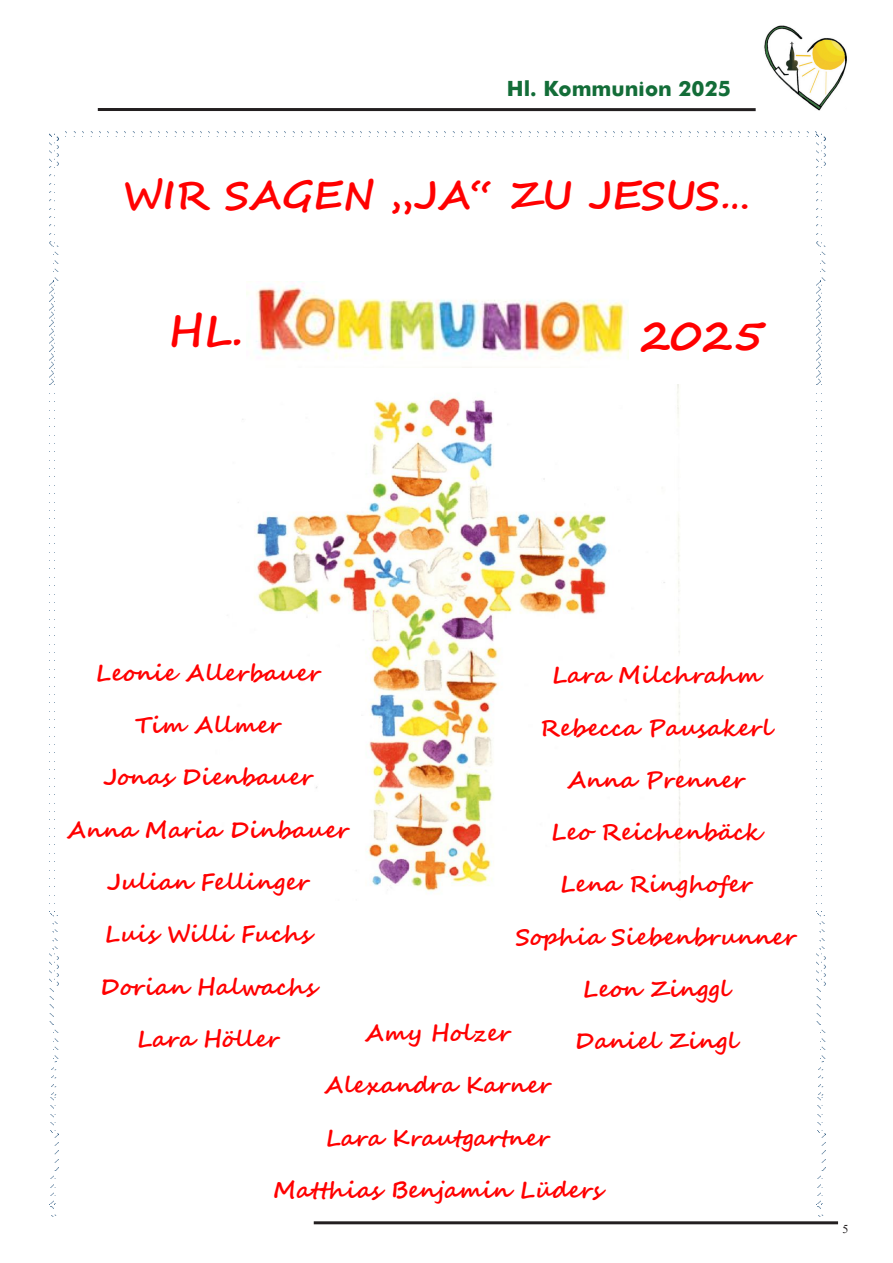
<style>
.page{position:relative;width:893px;height:1263px;background:#fff}
.page>*{position:absolute;margin:0;border:0;box-sizing:border-box;transform-origin:0 0}
.t1{font:700 42.15px "Segoe Script";color:#f00}
.t2{font:700 38.85px "Segoe Script";color:#f00}
.t3{font:700 22.8px "Segoe Script";color:#f00}
.t4{font:700 21px "Futura";color:#136d38}
.t5{font:12px "Times New Roman";color:#231f20}
</style>
<div class="page">
<img style="left:764px;top:25px;width:83px;height:86px">
<hr style="left:98px;top:108px;width:658px;height:3px;background:#231f20">
<hr style="left:314px;top:1221px;width:524px;height:3px;background:#231f20">
<img style="left:246px;top:281px;width:382px;height:79px">
<img style="left:211px;top:385px;width:469px;height:515px">
<p class="t4" style="left:507px;top:73px;width:226px">Hl. Kommunion 2025</p>
<p class="t2" style="left:123px;top:164px;width:630px">WIR SAGEN „JA“ ZU JESUS…</p>
<p class="t1" style="left:168px;top:297px;width:76px">HL.</p>
<p class="t1" style="left:640px;top:300px;width:126px">2025</p>
<p class="t3" style="left:96px;top:654px;width:226px">Leonie Allerbauer</p>
<p class="t3" style="left:135px;top:707px;width:147px">Tim Allmer</p>
<p class="t3" style="left:103px;top:759px;width:211px">Jonas Dienbauer</p>
<p class="t3" style="left:67px;top:811px;width:283px">Anna Maria Dinbauer</p>
<p class="t3" style="left:107px;top:863px;width:204px">Julian Fellinger</p>
<p class="t3" style="left:105px;top:916px;width:208px">Luis Willi Fuchs</p>
<p class="t3" style="left:100px;top:968px;width:218px">Dorian Halwachs</p>
<p class="t3" style="left:137px;top:1020px;width:144px">Lara Höller</p>
<p class="t3" style="left:552px;top:657px;width:210px">Lara Milchrahm</p>
<p class="t3" style="left:540px;top:709px;width:234px">Rebecca Pausakerl</p>
<p class="t3" style="left:567px;top:761px;width:179px">Anna Prenner</p>
<p class="t3" style="left:551px;top:813px;width:212px">Leo Reichenbäck</p>
<p class="t3" style="left:560px;top:866px;width:194px">Lena Ringhofer</p>
<p class="t3" style="left:516px;top:918px;width:282px">Sophia Siebenbrunner</p>
<p class="t3" style="left:582px;top:970px;width:149px">Leon Zinggl</p>
<p class="t3" style="left:365px;top:1014px;width:147px">Amy Holzer</p>
<p class="t3" style="left:574px;top:1023px;width:164px">Daniel Zingl</p>
<p class="t3" style="left:324px;top:1067px;width:228px">Alexandra Karner</p>
<p class="t3" style="left:325px;top:1119px;width:226px">Lara Krautgartner</p>
<p class="t3" style="left:273px;top:1171px;width:330px">Matthias Benjamin Lüders</p>
<p class="t5" style="left:842px;top:1220px;width:7px">5</p>
</div>
